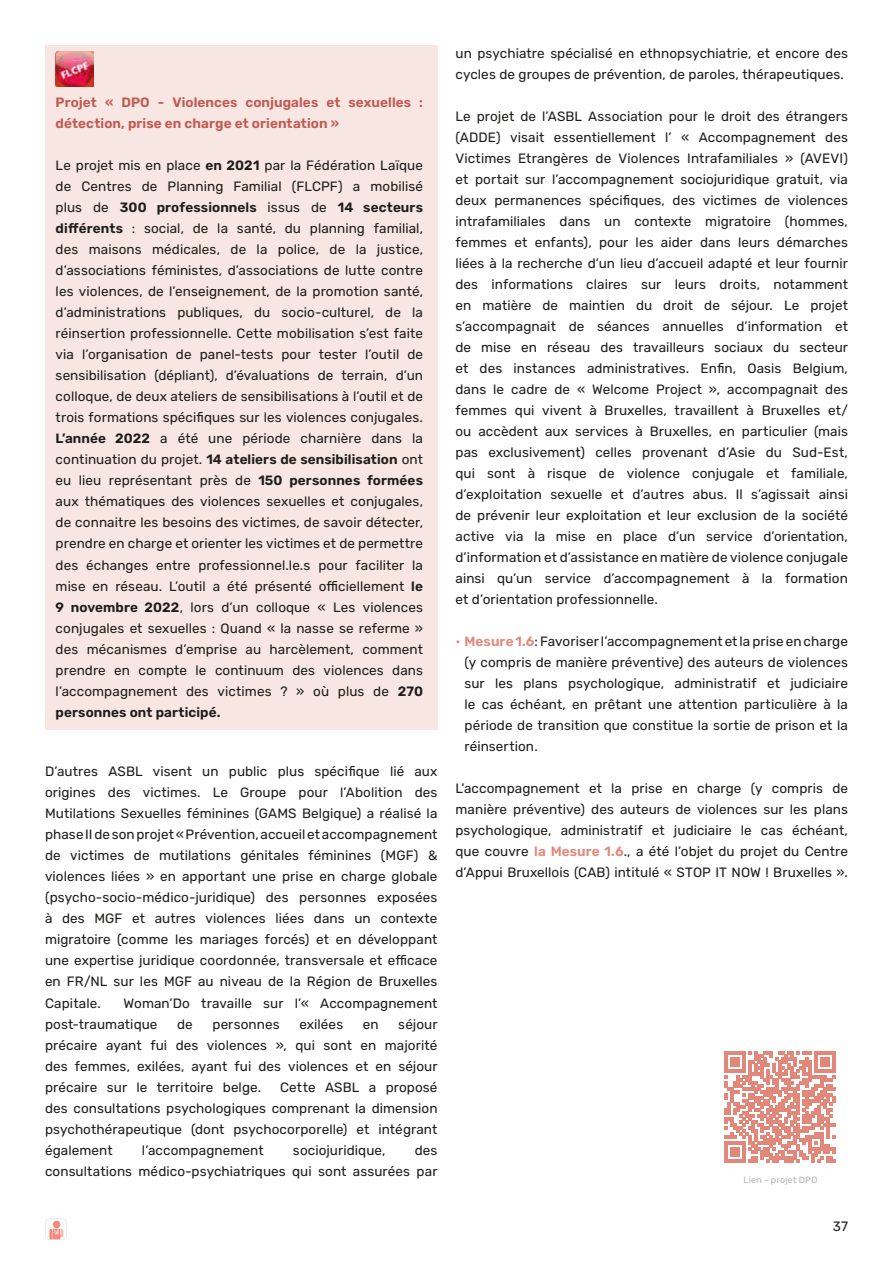
<style>
.page{position:relative;width:893px;height:1263px;background:#fff}
.page>*{position:absolute;margin:0;border:0;box-sizing:border-box;transform-origin:0 0}
.t1{font:13.5px/21px "Rubik";letter-spacing:.005em;color:#1d1d1b;text-align:justify}
.t2{font:600 13.5px/21px "Rubik";letter-spacing:.005em;color:#c15951}
.t3{font:9px "Rubik";letter-spacing:.02em;color:#b3b3b3}
.s1{font-weight:600}
.s2{color:#e2887a}
.s3{font-weight:600;color:#e2887a}
</style>
<div class="page">
<div style="left:45px;top:45px;width:392px;height:685px;background:#f8e6e2"></div>
<img style="left:56px;top:52px;width:37px;height:35px">
<svg style="left:45px;top:1218px;width:22px;height:22px"></svg>
<svg style="left:725px;top:1052px;width:111px;height:111px"></svg>
<p class="t2" style="left:56px;top:92px;width:369px">Projet « DPO - Violences conjugales et sexuelles : détection, prise en charge et orientation »</p>
<p class="t1" style="left:56px;top:155px;width:369px">Le projet mis en place <span class="s1">en 2021</span> par la Fédération Laïque de Centres de Planning Familial (FLCPF) a mobilisé plus de <span class="s1">300 professionnels</span> issus de <span class="s1">14 secteurs différents</span> : social, de la santé, du planning familial, des maisons médicales, de la police, de la justice, d’associations féministes, d’associations de lutte contre les violences, de l’enseignement, de la promotion santé, d’administrations publiques, du socio-culturel, de la réinsertion professionnelle. Cette mobilisation s’est faite via l’organisation de panel-tests pour tester l’outil de sensibilisation (dépliant), d’évaluations de terrain, d’un colloque, de deux ateliers de sensibilisations à l’outil et de trois formations spécifiques sur les violences conjugales.<br><span class="s1">L’année 2022</span> a été une période charnière dans la continuation du projet. <span class="s1">14 ateliers de sensibilisation</span> ont eu lieu représentant près de <span class="s1">150 personnes formées </span>aux thématiques des violences sexuelles et conjugales, de connaitre les besoins des victimes, de savoir détecter, prendre en charge et orienter les victimes et de permettre des échanges entre professionnel.le.s pour faciliter la mise en réseau. L’outil a été présenté officiellement <span class="s1">le 9 novembre 2022</span>, lors d’un colloque « Les violences conjugales et sexuelles : Quand « la nasse se referme » des mécanismes d’emprise au harcèlement, comment prendre en compte le continuum des violences dans l’accompagnement des victimes ? » où plus de <span class="s1">270 personnes ont participé.</span></p>
<p class="t1" style="left:45px;top:761px;width:394px">D’autres ASBL visent un public plus spécifique lié aux origines des victimes. Le Groupe pour l’Abolition des Mutilations Sexuelles féminines (GAMS Belgique) a réalisé la phase II de son projet « Prévention, accueil et accompagnement de victimes de mutilations génitales féminines (MGF) &amp; violences liées » en apportant une prise en charge globale (psycho-socio-médico-juridique) des personnes exposées à des MGF et autres violences liées dans un contexte migratoire (comme les mariages forcés) et en développant une expertise juridique coordonnée, transversale et efficace en FR/NL sur les MGF au niveau de la Région de Bruxelles Capitale.</p>
<p class="t1" style="left:45px;top:993px;width:394px;text-indent:79px">Woman’Do travaille sur l’« Accompagnement post-traumatique</p>
<p class="t1" style="left:45px;top:1014px;width:394px;text-indent:353px">séjour précaire ayant fui des violences », qui sont en majorité des femmes, exilées, ayant fui des violences et en séjour précaire sur le territoire belge.</p>
<p class="t1" style="left:177px;top:1014px;width:17px">de</p>
<p class="t1" style="left:212px;top:1014px;width:69px">personnes</p>
<p class="t1" style="left:299px;top:1014px;width:45px">exilées</p>
<p class="t1" style="left:363px;top:1014px;width:17px">en</p>
<p class="t1" style="left:45px;top:1077px;width:394px;text-indent:235px">Cette ASBL a proposé des consultations psychologiques comprenant la dimension psychothérapeutique (dont psychocorporelle) et intégrant également</p>
<p class="t1" style="left:142px;top:1140px;width:123px">l’accompagnement</p>
<p class="t1" style="left:293px;top:1140px;width:94px">sociojuridique,</p>
<p class="t1" style="left:45px;top:1140px;width:394px;text-align:right">des<br>consultations médico-psychiatriques qui sont assurées par</p>
<p class="t1" style="left:455px;top:43px;width:394px">un psychiatre spécialisé en ethnopsychiatrie, et encore des cycles de groupes de prévention, de paroles, thérapeutiques.</p>
<p class="t1" style="left:455px;top:106px;width:394px">Le projet de l’ASBL Association pour le droit des étrangers (ADDE) visait essentiellement l’ « Accompagnement des Victimes Etrangères de Violences Intrafamiliales » (AVEVI) et portait sur l’accompagnement sociojuridique gratuit, via deux permanences spécifiques, des victimes de violences intrafamiliales dans un contexte migratoire (hommes, femmes et enfants), pour les aider dans leurs démarches liées à la recherche d’un lieu d’accueil adapté et leur fournir des informations claires sur leurs droits, notamment en matière de maintien du droit de séjour. Le projet s’accompagnait de séances annuelles d’information et de mise en réseau des travailleurs sociaux du secteur et des instances administratives. Enfin, Oasis Belgium, dans le cadre de « Welcome Project », accompagnait des femmes qui vivent à Bruxelles, travaillent à Bruxelles et/ ou accèdent aux services à Bruxelles, en particulier (mais pas exclusivement) celles provenant d’Asie du Sud-Est, qui sont à risque de violence conjugale et familiale, d’exploitation sexuelle et d’autres abus. Il s’agissait ainsi de prévenir leur exploitation et leur exclusion de la société active via la mise en place d’un service d’orientation, d’information et d’assistance en matière de violence conjugale ainsi qu’un service d’accompagnement à la formation et d’orientation professionnelle.</p>
<p class="t1" style="left:464px;top:631px;width:385px;text-indent:-9px"><span class="s2">•</span> <span class="s3">Mesure 1.6</span>: Favoriser l’accompagnement et la prise en charge (y compris de manière préventive) des auteurs de violences sur les plans psychologique, administratif et judiciaire le cas échéant, en prêtant une attention particulière à la période de transition que constitue la sortie de prison et la réinsertion.</p>
<p class="t1" style="left:455px;top:778px;width:394px">L’accompagnement et la prise en charge (y compris de manière préventive) des auteurs de violences sur les plans psychologique, administratif et judiciaire le cas échéant, que couvre <span class="s3">la Mesure 1.6</span>., a été l’objet du projet du Centre d’Appui Bruxellois (CAB) intitulé « STOP IT NOW ! Bruxelles ».</p>
<p class="t3" style="left:743px;top:1175px;width:75px">Lien - projet DPO</p>
<p class="t1" style="left:833px;top:1216px;width:17px">37</p>
</div>
